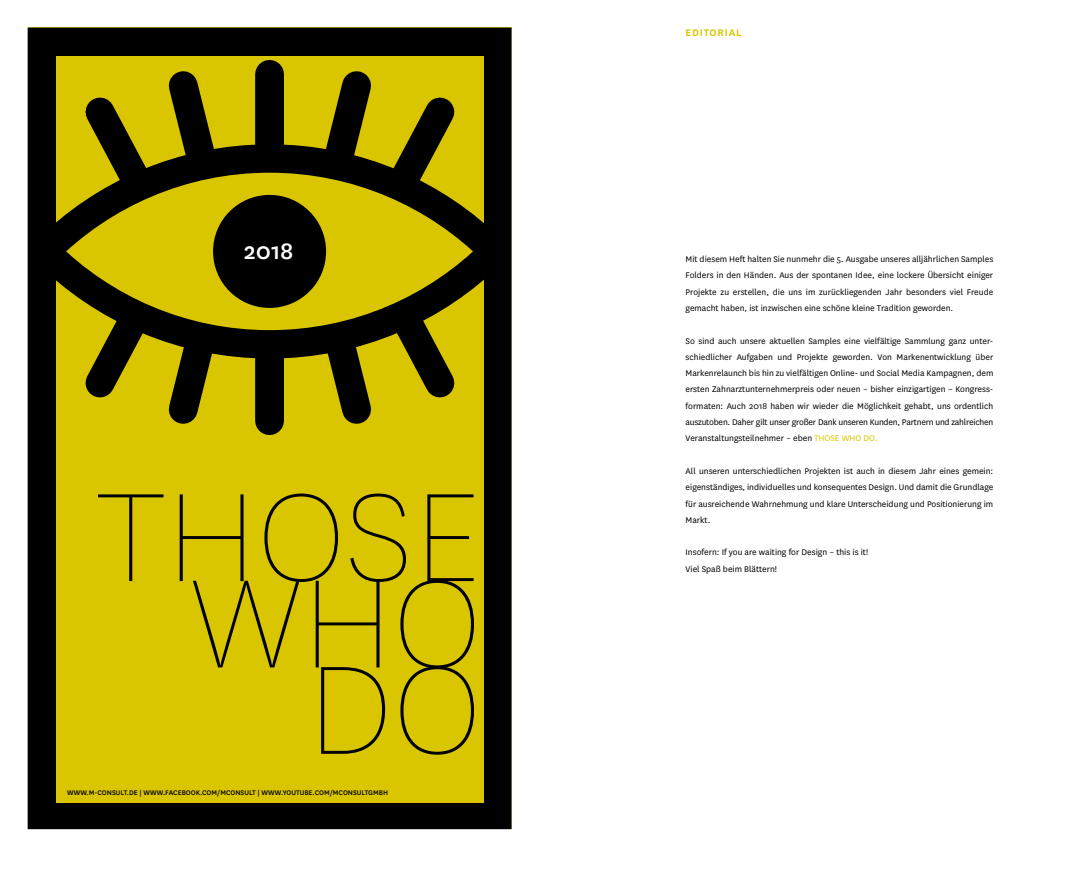
<style>
.page{position:relative;width:1074px;height:893px;background:#fff}
.page>*{position:absolute;margin:0;border:0;box-sizing:border-box;transform-origin:0 0}
.t1{font:100 147.07px "National";color:#000}
.t2{font:500 26.1px "National";color:#fff}
.t3{font:600 11.25px "National";letter-spacing:.07em;color:#d9c600}
.t4{font:9.6px/16.3px "National";color:#000;text-align:justify}
.t5{font:500 7.8px "National";color:#000}
.s1{color:#d9c600}
</style>
<div class="page">
<div style="left:28px;top:28px;width:483px;height:801px;border:29px solid #000"></div>
<div style="left:56px;top:358px;width:428px;height:98px;background:#d9c600"></div>
<svg style="left:56px;top:56px;width:428px;height:302px;background:#a69800"></svg>
<div style="left:213px;top:195px;width:113px;height:113px;background:#000;border-radius:50%"></div>
<div style="left:255px;top:74px;width:29px;height:72px;background:#000"></div>
<svg style="left:61px;top:56px;width:175px;height:158px;background:#918400"></svg>
<svg style="left:304px;top:56px;width:175px;height:158px;background:#918400"></svg>
<div style="left:255px;top:349px;width:29px;height:72px;background:#000"></div>
<svg style="left:61px;top:281px;width:175px;height:163px;background:#948700"></svg>
<svg style="left:304px;top:281px;width:175px;height:163px;background:#928500"></svg>
<div style="left:56px;top:456px;width:428px;height:346px;background:#d9c600"></div>
<h2 class="t2" style="left:244px;top:233px;width:51px">2018</h2>
<h1 class="t1" style="left:95px;top:450px;width:388px">THOSE</h1>
<h1 class="t1" style="left:190px;top:536px;width:293px">WHO</h1>
<h1 class="t1" style="left:308px;top:623px;width:175px">DO</h1>
<p class="t5" style="left:67px;top:788px;width:322px">WWW.M-CONSULT.DE | WWW.FACEBOOK.COM/MCONSULT | WWW.YOUTUBE.COM/MCONSULTGMBH</p>
<p class="t3" style="left:685px;top:25px;width:57px">EDITORIAL</p>
<p class="t4" style="left:685px;top:251px;width:309px">Mit diesem Heft halten Sie nunmehr die 5. Ausgabe unseres alljährlichen Samples Folders in den Händen. Aus der spontanen Idee, eine lockere Übersicht einiger Projekte zu erstellen, die uns im zurückliegenden Jahr besonders viel Freude gemacht haben, ist inzwischen eine schöne kleine Tradition geworden.</p>
<p class="t4" style="left:685px;top:332px;width:309px">So sind auch unsere aktuellen Samples eine vielfältige Sammlung ganz unter&shy;schiedlicher Aufgaben und Projekte geworden. Von Markenentwicklung über Markenrelaunch bis hin zu vielfältigen Online- und Social Media Kampagnen, dem ersten Zahnarztunternehmerpreis oder neuen – bisher einzigartigen – Kongress&shy;formaten: Auch 2018 haben wir wieder die Möglichkeit gehabt, uns ordentlich auszutoben. Daher gilt unser großer Dank unseren Kunden, Partnern und zahlreichen Veranstaltungsteilnehmer – eben <span class="s1">THOSE WHO DO.</span></p>
<p class="t4" style="left:685px;top:462px;width:309px">All unseren unterschiedlichen Projekten ist auch in diesem Jahr eines gemein: eigenständiges, individuelles und konsequentes Design. Und damit die Grundlage für ausreichende Wahrnehmung und klare Unterscheidung und Positionierung im Markt.</p>
<p class="t4" style="left:685px;top:544px;width:184px">Insofern: If you are waiting for Design – this is it!</p>
<p class="t4" style="left:685px;top:560px;width:93px">Viel Spaß beim Blättern!</p>
</div>
